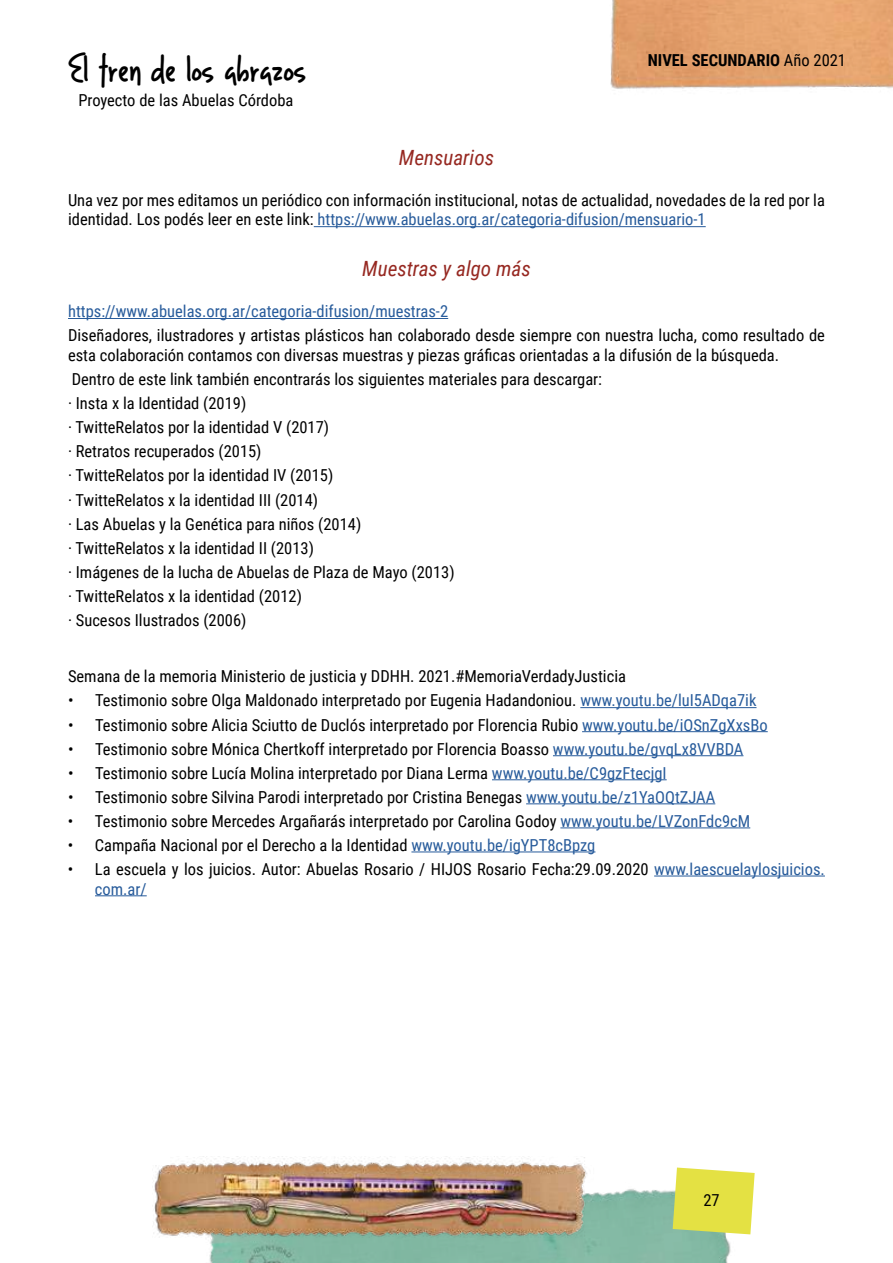
<style>
.page{position:relative;width:893px;height:1263px;background:#fff}
.page>*{position:absolute;margin:0;border:0;box-sizing:border-box;transform-origin:0 0}
.t1{font:36px "Lightupthe World";color:#000}
.t2{font:italic 21px "Roboto Condensed";color:#962821}
.t3{font:16.5px/24px "Roboto Condensed";color:#000}
.t4{font:16.5px "Roboto Condensed";color:#275b9b}
.t5{font:700 16.5px "Roboto Condensed";color:#000}
.s1{font-weight:400}
.s2{color:#275b9b}
</style>
<div class="page">
<img style="left:209px;top:1189px;width:522px;height:74px">
<svg style="left:673px;top:1167px;width:82px;height:67px;background:#e2e257"></svg>
<img style="left:610px;top:0;width:283px;height:89px">
<img style="left:153px;top:1157px;width:447px;height:83px">
<hr style="left:314px;top:226px;width:392px;height:1px;background:#275b9b">
<hr style="left:68px;top:318px;width:380px;height:1px;background:#275b9b">
<hr style="left:580px;top:707px;width:176px;height:1px;background:#275b9b">
<hr style="left:582px;top:731px;width:186px;height:1px;background:#275b9b">
<hr style="left:553px;top:755px;width:190px;height:1px;background:#275b9b">
<hr style="left:492px;top:779px;width:175px;height:1px;background:#275b9b">
<hr style="left:526px;top:803px;width:189px;height:1px;background:#275b9b">
<hr style="left:560px;top:827px;width:190px;height:1px;background:#275b9b">
<hr style="left:411px;top:851px;width:184px;height:1px;background:#275b9b">
<hr style="left:654px;top:876px;width:171px;height:1px;background:#275b9b">
<hr style="left:95px;top:895px;width:52px;height:1px;background:#275b9b">
<h1 class="t1" style="left:68px;top:42px;width:240px">El tren de los abrazos</h1>
<p class="t3" style="left:78px;top:88px;width:217px">Proyecto de las Abuelas Córdoba</p>
<p class="t5" style="left:648px;top:49px;width:200px">NIVEL SECUNDARIO <span class="s1">Año 2021</span></p>
<p class="t2" style="left:399px;top:142px;width:97px">Mensuarios</p>
<p class="t3" style="left:68px;top:189px;width:758px;line-height:19.8px">Una vez por mes editamos un periódico con información institucional, notas de actualidad, novedades de la red por la identidad. Los podés leer en este link: <span class="s2">https://www.abuelas.org.ar/categoria-difusion/mensuario-1</span></p>
<p class="t2" style="left:362px;top:254px;width:170px">Muestras y algo más</p>
<p class="t4" style="left:68px;top:300px;width:382px">https://www.abuelas.org.ar/categoria-difusion/muestras-2</p>
<p class="t3" style="left:68px;top:325px;width:758px;line-height:19.8px">Diseñadores, ilustradores y artistas plásticos han colaborado desde siempre con nuestra lucha, como resultado de esta colaboración contamos con diversas muestras y piezas gráficas orientadas a la difusión de la búsqueda.</p>
<p class="t3" style="left:68px;top:367px;width:536px">Dentro de este link también encontrarás los siguientes materiales para descargar: · Insta x la Identidad (2019)<br>· TwitteRelatos por la identidad V (2017)<br>· Retratos recuperados (2015)<br>· TwitteRelatos por la identidad IV (2015)<br>· TwitteRelatos x la identidad III (2014)<br>· Las Abuelas y la Genética para niños (2014)<br>· TwitteRelatos x la identidad II (2013)<br>· Imágenes de la lucha de Abuelas de Plaza de Mayo (2013)<br>· TwitteRelatos x la identidad (2012)<br>· Sucesos Ilustrados (2006)</p>
<p class="t3" style="left:68px;top:664px;width:559px">Semana de la memoria Ministerio de justicia y DDHH. 2021.#MemoriaVerdadyJusticia</p>
<p class="t3" style="left:68px;top:688px;width:690px">• Testimonio sobre Olga Maldonado interpretado por Eugenia Hadandoniou. <span class="s2">www.youtu.be/luI5ADqa7ik</span></p>
<p class="t3" style="left:68px;top:712px;width:701px">• Testimonio sobre Alicia Sciutto de Duclós interpretado por Florencia Rubio <span class="s2">www.youtu.be/iOSnZgXxsBo</span></p>
<p class="t3" style="left:68px;top:736px;width:677px">• Testimonio sobre Mónica Chertkoff interpretado por Florencia Boasso <span class="s2">www.youtu.be/gvqLx8VVBDA</span></p>
<p class="t3" style="left:68px;top:760px;width:600px">• Testimonio sobre Lucía Molina interpretado por Diana Lerma <span class="s2">www.youtu.be/C9gzFtecjgI</span></p>
<p class="t3" style="left:68px;top:784px;width:649px">• Testimonio sobre Silvina Parodi interpretado por Cristina Benegas <span class="s2">www.youtu.be/z1YaOQtZJAA</span></p>
<p class="t3" style="left:68px;top:808px;width:684px">• Testimonio sobre Mercedes Argañarás interpretado por Carolina Godoy <span class="s2">www.youtu.be/LVZonFdc9cM</span></p>
<p class="t3" style="left:68px;top:832px;width:529px">• Campaña Nacional por el Derecho a la Identidad <span class="s2">www.youtu.be/igYPT8cBpzg</span></p>
<p class="t3" style="left:95px;top:858px;width:731px;line-height:19.8px;text-indent:-27px">• La escuela y los juicios. Autor: Abuelas Rosario / HIJOS Rosario Fecha:29.09.2020 <span class="s2">www.laescuelaylosjuicios. com.ar/</span></p>
<p class="t3" style="left:703px;top:1187px;width:18px">27</p>
</div>
